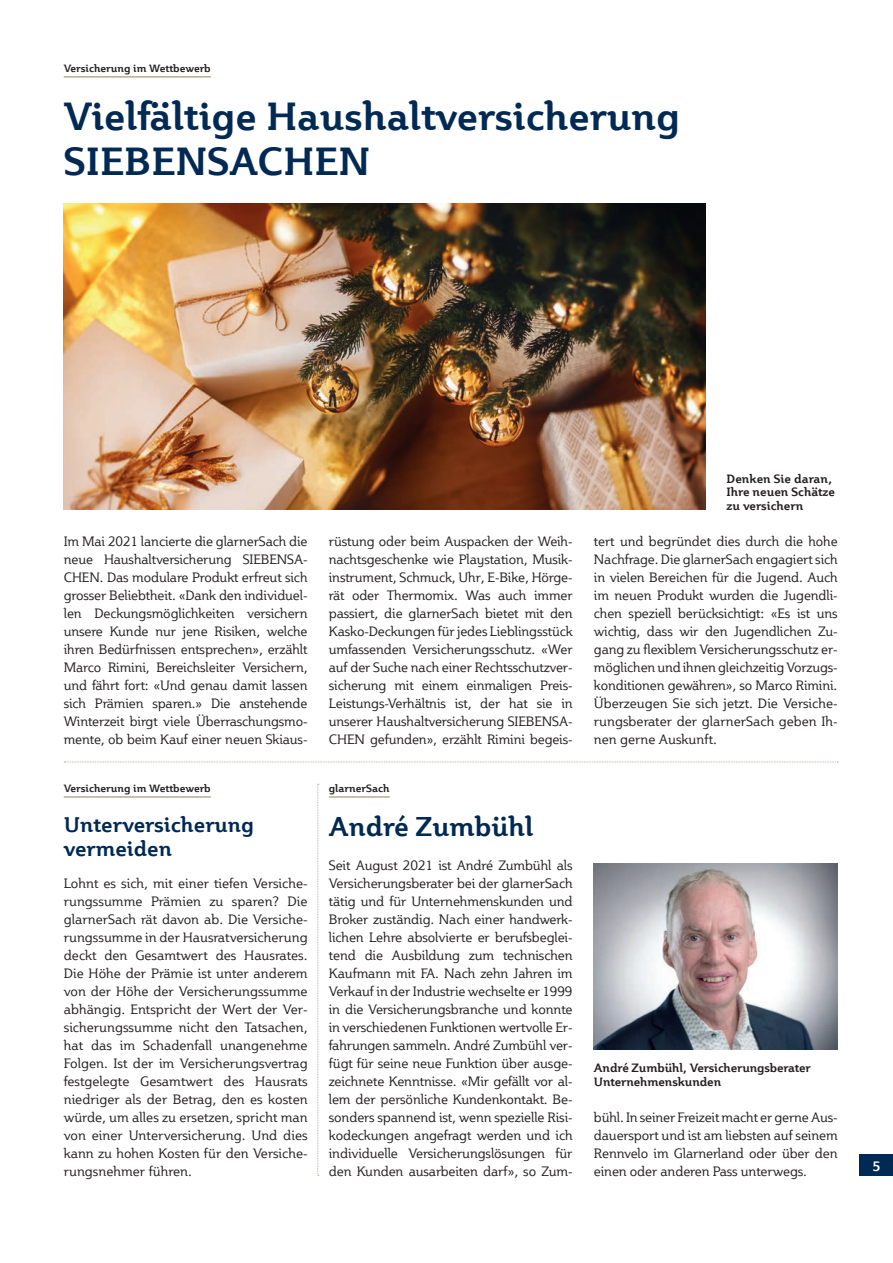
<style>
.page{position:relative;width:893px;height:1263px;background:#fff}
.page>*{position:absolute;margin:0;border:0;box-sizing:border-box;transform-origin:0 0}
.t1{font:700 39px/45px "Plume";color:#002953}
.t2{font:700 27px "Plume";color:#002953}
.t3{font:700 21px/24px "Plume";color:#002953}
.t4{font:13.5px/18px "Plume";letter-spacing:-.01em;color:#231f20;text-align:justify}
.t5{font:700 13.5px "Plume";color:#fff}
.t6{font:700 12px/13.5px "Plume";letter-spacing:-.01em;color:#231f20}
.t7{font:700 10.5px "Plume";color:#231f20}
</style>
<div class="page">
<div style="left:860px;top:1154px;width:33px;height:22px;background:#002953"></div>
<svg style="left:64px;top:762px;width:774px;height:1px"></svg>
<hr style="left:64px;top:76px;width:147px;height:2px;background:#b8ab95">
<hr style="left:64px;top:796px;width:147px;height:2px;background:#b8ab95">
<hr style="left:329px;top:796px;width:61px;height:2px;background:#b8ab95">
<img style="left:594px;top:863px;width:244px;height:187px">
<svg style="left:317px;top:784px;width:2px;height:392px"></svg>
<img style="left:64px;top:204px;width:641px;height:306px">
<p class="t7" style="left:64px;top:61px;width:148px">Versicherung im Wettbewerb</p>
<h1 class="t1" style="left:64px;top:92px;width:618px">Vielfältige Haushaltversicherung<br>SIEBENSACHEN</h1>
<p class="t6" style="left:726px;top:471px;width:110px">Denken Sie daran,<br>Ihre neuen Schätze zu versichern</p>
<p class="t4" style="left:64px;top:532px;width:245px">Im Mai 2021 lancierte die glarnerSach die neue Haushaltversicherung SIEBENSA-CHEN. Das modulare Produkt erfreut sich grosser Beliebtheit. «Dank den individuel&shy;len Deckungsmöglichkeiten versichern unsere Kunde nur jene Risiken, welche ihren Bedürfnissen entsprechen», erzählt Marco Rimini, Bereichsleiter Versichern, und fährt fort: «Und genau damit lassen sich Prämien sparen.» Die anstehende Winterzeit birgt viele Überraschungsmo&shy;mente, ob beim Kauf einer neuen Skiaus-</p>
<p class="t4" style="left:329px;top:532px;width:245px">rüstung oder beim Auspacken der Weih&shy;nachtsgeschenke wie Playstation, Musik&shy;instrument, Schmuck, Uhr, E-Bike, Hörge&shy;rät oder Thermomix. Was auch immer passiert, die glarnerSach bietet mit den Kasko-Deckungen für jedes Lieblingsstück umfassenden Versicherungsschutz. «Wer auf der Suche nach einer Rechtsschutzver&shy;sicherung mit einem einmaligen Preis-Leistungs-Verhältnis ist, der hat sie in unserer Haushaltversicherung SIEBENSA-CHEN gefunden», erzählt Rimini begeis-</p>
<p class="t4" style="left:594px;top:532px;width:245px">tert und begründet dies durch die hohe Nachfrage. Die glarnerSach engagiert sich in vielen Bereichen für die Jugend. Auch im neuen Produkt wurden die Jugendli&shy;chen speziell berücksichtigt: «Es ist uns wichtig, dass wir den Jugendlichen Zu&shy;gang zu flexiblem Versicherungsschutz er&shy;möglichen und ihnen gleichzeitig Vorzugs&shy;konditionen gewähren», so Marco Rimini.<br>Überzeugen Sie sich jetzt. Die Versiche&shy;rungsberater der glarnerSach geben Ih&shy;nen gerne Auskunft.</p>
<p class="t7" style="left:64px;top:781px;width:148px">Versicherung im Wettbewerb</p>
<h3 class="t3" style="left:64px;top:812px;width:192px">Unterversicherung vermeiden</h3>
<p class="t4" style="left:64px;top:874px;width:245px">Lohnt es sich, mit einer tiefen Versiche&shy;rungssumme Prämien zu sparen? Die glarnerSach rät davon ab. Die Versiche&shy;rungssumme in der Hausratversicherung deckt den Gesamtwert des Hausrates.<br>Die Höhe der Prämie ist unter anderem von der Höhe der Versicherungssumme abhängig. Entspricht der Wert der Ver&shy;sicherungssumme nicht den Tatsachen, hat das im Schadenfall unangenehme Folgen. Ist der im Versicherungsvertrag festgelegte Gesamtwert des Hausrats niedriger als der Betrag, den es kosten würde, um alles zu ersetzen, spricht man von einer Unterversicherung. Und dies kann zu hohen Kosten für den Versiche&shy;rungsnehmer führen.</p>
<p class="t7" style="left:329px;top:781px;width:62px">glarnerSach</p>
<h2 class="t2" style="left:329px;top:809px;width:206px">André Zumbühl</h2>
<p class="t4" style="left:329px;top:856px;width:245px">Seit August 2021 ist André Zumbühl als Versicherungsberater bei der glarnerSach tätig und für Unternehmenskunden und Broker zuständig. Nach einer handwerk&shy;lichen Lehre absolvierte er berufsbeglei&shy;tend die Ausbildung zum technischen Kaufmann mit FA. Nach zehn Jahren im Verkauf in der Industrie wechselte er 1999 in die Versicherungsbranche und konnte in verschiedenen Funktionen wertvolle Er&shy;fahrungen sammeln. André Zumbühl ver&shy;fügt für seine neue Funktion über ausge&shy;zeichnete Kenntnisse. «Mir gefällt vor al&shy;lem der persönliche Kundenkontakt. Be&shy;sonders spannend ist, wenn spezielle Risi&shy;kodeckungen angefragt werden und ich individuelle Versicherungslösungen für den Kunden ausarbeiten darf», so Zum-</p>
<p class="t6" style="left:594px;top:1061px;width:218px">André Zumbühl, Versicherungsberater<br>Unternehmenskunden</p>
<p class="t4" style="left:594px;top:1108px;width:245px">bühl. In seiner Freizeit macht er gerne Aus&shy;dauersport und ist am liebsten auf seinem Rennvelo im Glarnerland oder über den einen oder anderen Pass unterwegs.</p>
<p class="t5" style="left:873px;top:1157px;width:9px">5</p>
</div>
